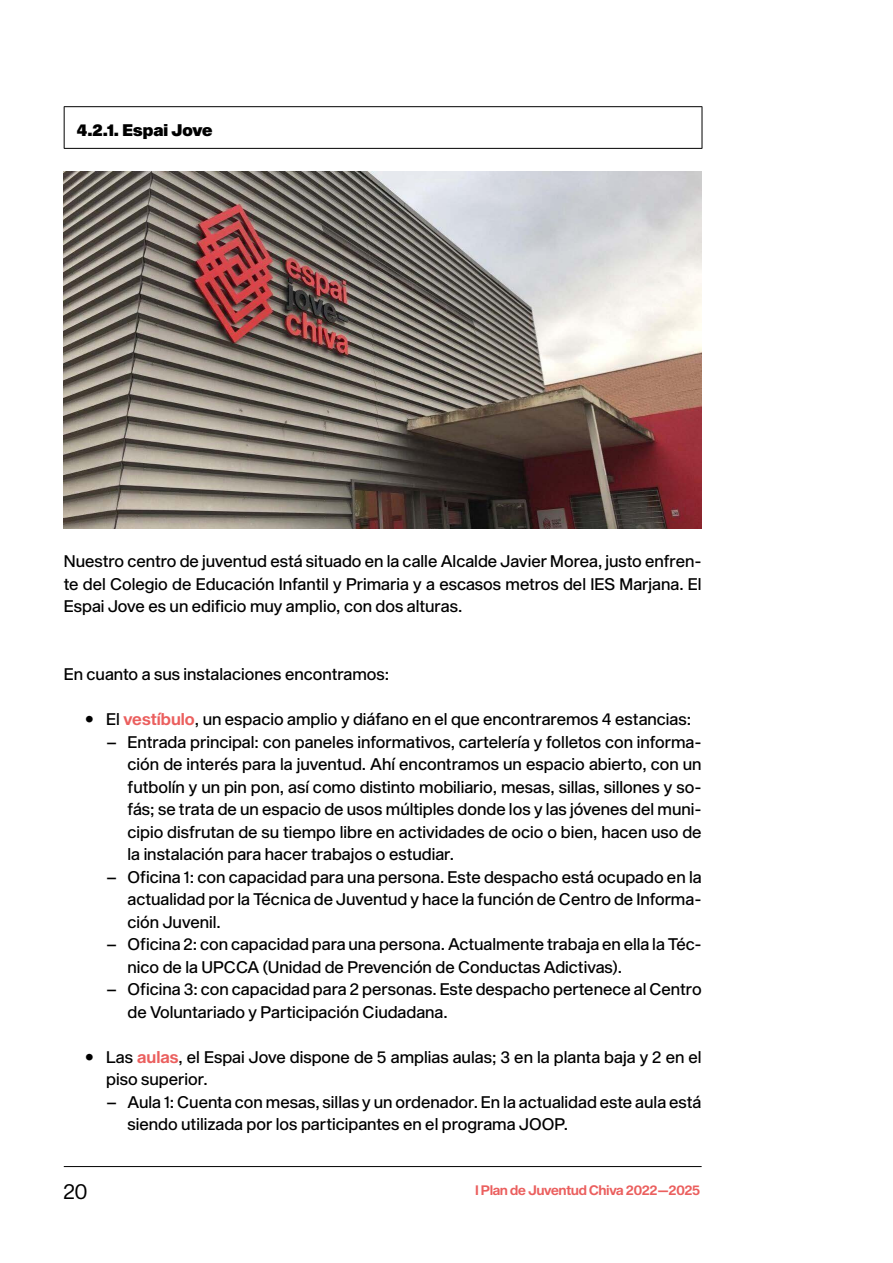
<style>
.page{position:relative;width:893px;height:1263px;background:#fff}
.page>*{position:absolute;margin:0;border:0;box-sizing:border-box;transform-origin:0 0}
.t1{font:21px "Sequel Sans Book Display";color:#000}
.t2{font:16.5px/22.5px "Sequel Sans Roman Headline";color:#000}
.t3{font:16.5px "Sequel Sans Black Headline";color:#000}
.t4{font:13.5px "Sequel Sans Semi Bold Display";color:#eb5f5e}
.s1{font-family:"Sequel Sans Semi Bold Headline";color:#eb5f5e}
</style>
<div class="page">
<hr style="left:64px;top:1166px;width:638px;height:1px;background:#000">
<hr style="left:64px;top:106px;width:638px;height:1px;background:#000">
<hr style="left:64px;top:107px;width:1px;height:41px;background:#000">
<hr style="left:702px;top:107px;width:1px;height:41px;background:#000">
<hr style="left:64px;top:148px;width:638px;height:1px;background:#000">
<img style="left:64px;top:171px;width:638px;height:357px">
<p class="t3" style="left:77px;top:118px;width:137px">4.2.1. Espai Jove</p>
<p class="t2" style="left:64px;top:551px;width:639px;text-align:justify">Nuestro centro de juventud está situado en la calle Alcalde Javier Morea, justo enfren&shy;te del Colegio de Educación Infantil y Primaria y a escasos metros del IES Marjana. El Espai Jove es un edificio muy amplio, con dos alturas.</p>
<p class="t2" style="left:64px;top:663px;width:327px">En cuanto a sus instalaciones encontramos:</p>
<p class="t2" style="left:85px;top:708px;width:608px">• El <span class="s1">vestíbulo</span>, un espacio amplio y diáfano en el que encontraremos 4 estancias:</p>
<p class="t2" style="left:128px;top:731px;width:576px;text-align:justify;text-indent:-21px">– Entrada principal: con paneles informativos, cartelería y folletos con informa&shy;ción de interés para la juventud. Ahí encontramos un espacio abierto, con un futbolín y un pin pon, así como distinto mobiliario, mesas, sillas, sillones y so&shy;fás; se trata de un espacio de usos múltiples donde los y las jóvenes del muni&shy;cipio disfrutan de su tiempo libre en actividades de ocio o bien, hacen uso de la instalación para hacer trabajos o estudiar.</p>
<p class="t2" style="left:128px;top:866px;width:576px;text-align:justify;text-indent:-21px">– Oficina 1: con capacidad para una persona. Este despacho está ocupado en la actualidad por la Técnica de Juventud y hace la función de Centro de Informa&shy;ción Juvenil.</p>
<p class="t2" style="left:128px;top:934px;width:576px;text-indent:-21px">– Oficina 2: con capacidad para una persona. Actualmente trabaja en ella la Téc&shy;nico de la UPCCA (Unidad de Prevención de Conductas Adictivas).</p>
<p class="t2" style="left:128px;top:979px;width:576px;text-indent:-21px">– Oficina 3: con capacidad para 2 personas. Este despacho pertenece al Centro de Voluntariado y Participación Ciudadana.</p>
<p class="t2" style="left:106px;top:1046px;width:597px;text-indent:-21px">• Las <span class="s1">aulas</span>, el Espai Jove dispone de 5 amplias aulas; 3 en la planta baja y 2 en el piso superior.</p>
<p class="t2" style="left:128px;top:1091px;width:575px;text-indent:-21px">– Aula 1: Cuenta con mesas, sillas y un ordenador. En la actualidad este aula está siendo utilizada por los participantes en el programa JOOP.</p>
<p class="t1" style="left:64px;top:1176px;width:25px">20</p>
<p class="t4" style="left:476px;top:1181px;width:226px">I Plan de Juventud Chiva 2022—2025</p>
</div>
